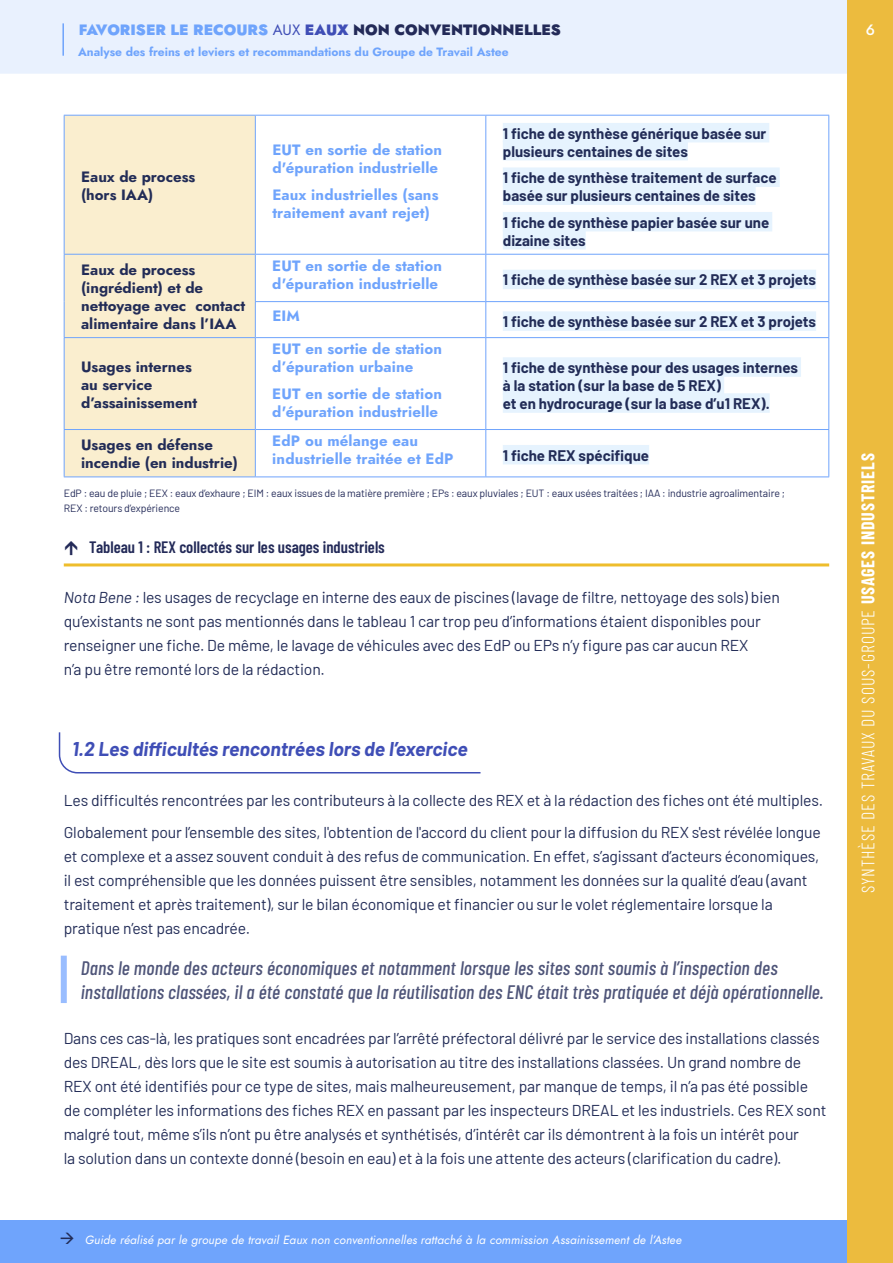
<style>
.page{position:relative;width:893px;height:1263px;background:#fff}
.page>*{position:absolute;margin:0;border:0;box-sizing:border-box;transform-origin:0 0}
.t1{font:italic 500 19.5px/24px "Barlow Condensed";letter-spacing:.01em;color:#4f5579}
.t2{font:italic 700 19.5px "Barlow";color:#3f4eb6}
.t3{font:300 18px "Barlow Condensed";letter-spacing:.05em;color:#fff}
.t4{font:600 16.5px "Barlow Condensed";color:#232a58}
.t5{font:15.75px/24px "Barlow";letter-spacing:-.01em;color:#222c57}
.t6{font:700 15px/18px "Barlow";color:#222c57}
.t7{font:700 15px/18px "Jost";letter-spacing:.01em;color:#6fa4fc}
.t8{font:700 15px/18px "Jost";color:#222c57}
.t9{font:900 15px "Jost";color:#232a58}
.t10{font:500 15px "Jost";color:#fff}
.t11{font:italic 12px "Jost";letter-spacing:.01em;color:#fff}
.t12{font:700 12px "Jost";color:#6fa4fc}
.t13{font:10.5px/15px "Barlow";letter-spacing:-.01em;color:#232a58}
.s1{color:#6fa4fc}
.s2{font-weight:400;color:#3f4eb6}
.s3{color:#3f4eb6}
.s4{font-style:italic}
.s5{font-weight:700}
</style>
<div class="page">
<div style="left:0;top:1220px;width:893px;height:43px;background:#6fa4fc"></div>
<div style="left:0;top:0;width:848px;height:74px;background:#e9f1fe"></div>
<div style="left:848px;top:0;width:45px;height:1263px;background:#ecbb3e"></div>
<hr style="left:62px;top:23px;width:2px;height:33px;background:#6fa4fc">
<div style="left:65px;top:116px;width:190px;height:360px;background:#faeecf"></div>
<hr style="left:255px;top:116px;width:1px;height:138px;background:#6fa4fc">
<hr style="left:255px;top:255px;width:1px;height:46px;background:#6fa4fc">
<hr style="left:255px;top:302px;width:1px;height:35px;background:#6fa4fc">
<hr style="left:255px;top:338px;width:1px;height:91px;background:#6fa4fc">
<hr style="left:255px;top:430px;width:1px;height:46px;background:#6fa4fc">
<hr style="left:485px;top:116px;width:1px;height:138px;background:#6fa4fc">
<hr style="left:828px;top:116px;width:1px;height:138px;background:#6fa4fc">
<hr style="left:485px;top:255px;width:1px;height:46px;background:#6fa4fc">
<hr style="left:828px;top:255px;width:1px;height:46px;background:#6fa4fc">
<hr style="left:485px;top:302px;width:1px;height:35px;background:#6fa4fc">
<hr style="left:828px;top:302px;width:1px;height:35px;background:#6fa4fc">
<hr style="left:485px;top:338px;width:1px;height:91px;background:#6fa4fc">
<hr style="left:828px;top:338px;width:1px;height:91px;background:#6fa4fc">
<hr style="left:485px;top:430px;width:1px;height:46px;background:#6fa4fc">
<hr style="left:828px;top:430px;width:1px;height:46px;background:#6fa4fc">
<hr style="left:486px;top:115px;width:343px;height:1px;background:#6fa4fc">
<hr style="left:486px;top:254px;width:343px;height:1px;background:#6fa4fc">
<hr style="left:486px;top:301px;width:343px;height:1px;background:#6fa4fc">
<hr style="left:486px;top:337px;width:343px;height:1px;background:#6fa4fc">
<hr style="left:486px;top:429px;width:343px;height:1px;background:#6fa4fc">
<hr style="left:486px;top:476px;width:343px;height:1px;background:#6fa4fc">
<hr style="left:64px;top:115px;width:191px;height:1px;background:#6fa4fc">
<hr style="left:64px;top:116px;width:1px;height:138px;background:#6fa4fc">
<hr style="left:255px;top:115px;width:231px;height:1px;background:#6fa4fc">
<hr style="left:64px;top:254px;width:191px;height:1px;background:#6fa4fc">
<hr style="left:64px;top:255px;width:1px;height:47px;background:#6fa4fc">
<hr style="left:255px;top:254px;width:231px;height:1px;background:#6fa4fc">
<hr style="left:64px;top:302px;width:1px;height:35px;background:#6fa4fc">
<hr style="left:255px;top:301px;width:231px;height:1px;background:#6fa4fc">
<hr style="left:64px;top:337px;width:191px;height:1px;background:#6fa4fc">
<hr style="left:64px;top:338px;width:1px;height:91px;background:#6fa4fc">
<hr style="left:255px;top:337px;width:231px;height:1px;background:#6fa4fc">
<hr style="left:64px;top:429px;width:191px;height:1px;background:#6fa4fc">
<hr style="left:64px;top:430px;width:1px;height:46px;background:#6fa4fc">
<hr style="left:255px;top:429px;width:231px;height:1px;background:#6fa4fc">
<hr style="left:64px;top:476px;width:191px;height:1px;background:#6fa4fc">
<hr style="left:255px;top:476px;width:231px;height:1px;background:#6fa4fc">
<div style="left:503px;top:123px;width:266px;height:19px;background:#e6f3fe"></div>
<div style="left:503px;top:141px;width:185px;height:19px;background:#e6f3fe"></div>
<div style="left:503px;top:167px;width:277px;height:20px;background:#e6f3fe"></div>
<div style="left:503px;top:185px;width:253px;height:20px;background:#e6f3fe"></div>
<div style="left:503px;top:212px;width:269px;height:19px;background:#e6f3fe"></div>
<div style="left:503px;top:230px;width:83px;height:19px;background:#e6f3fe"></div>
<div style="left:503px;top:270px;width:313px;height:19px;background:#e6f3fe"></div>
<div style="left:503px;top:311px;width:313px;height:20px;background:#e6f3fe"></div>
<div style="left:503px;top:357px;width:298px;height:20px;background:#e6f3fe"></div>
<div style="left:503px;top:375px;width:221px;height:20px;background:#e6f3fe"></div>
<div style="left:503px;top:393px;width:267px;height:20px;background:#e6f3fe"></div>
<div style="left:503px;top:445px;width:146px;height:19px;background:#e6f3fe"></div>
<hr style="left:64px;top:563px;width:765px;height:3px;background:#eebd2c">
<svg style="left:58px;top:732px;width:423px;height:42px"></svg>
<div style="left:61px;top:956px;width:6px;height:47px;background:#99bdff"></div>
<p class="t9" style="left:79px;top:19px;width:484px"><span class="s1">FAVORISER LE RECOURS</span> <span class="s2">AUX</span> <span class="s3">EAUX</span> NON CONVENTIONNELLES</p>
<p class="t12" style="left:78px;top:43px;width:432px">Analyse des freins et leviers et recommandations du Groupe de Travail Astee</p>
<p class="t8" style="left:81px;top:168px;width:116px">Eaux de process (hors IAA)</p>
<p class="t7" style="left:272px;top:141px;width:171px">EUT en sortie de station d'épuration industrielle</p>
<p class="t7" style="left:272px;top:185px;width:168px">Eaux industrielles (sans traitement avant rejet)</p>
<p class="t8" style="left:81px;top:261px;width:166px">Eaux de process (ingrédient) et de nettoyage avec contact alimentaire dans l’IAA</p>
<p class="t7" style="left:272px;top:256px;width:171px">EUT en sortie de station d'épuration industrielle</p>
<p class="t7" style="left:272px;top:307px;width:29px">EIM</p>
<p class="t8" style="left:81px;top:358px;width:117px">Usages internes au service d’assainissement</p>
<p class="t7" style="left:272px;top:340px;width:171px">EUT en sortie de station d’épuration urbaine</p>
<p class="t7" style="left:272px;top:384px;width:171px">EUT en sortie de station d'épuration industrielle</p>
<p class="t6" style="left:503px;top:123px;width:265px">1 fiche de synthèse générique basée sur plusieurs centaines de sites</p>
<p class="t6" style="left:503px;top:168px;width:275px">1 fiche de synthèse traitement de surface basée sur plusieurs centaines de sites</p>
<p class="t6" style="left:503px;top:212px;width:268px">1 fiche de synthèse papier basée sur une dizaine sites</p>
<p class="t6" style="left:503px;top:270px;width:315px">1 fiche de synthèse basée sur 2 REX et 3 projets</p>
<p class="t6" style="left:503px;top:312px;width:315px">1 fiche de synthèse basée sur 2 REX et 3 projets</p>
<p class="t6" style="left:503px;top:357px;width:297px">1 fiche de synthèse pour des usages internes à la station (sur la base de 5 REX)<br>et en hydrocurage (sur la base d’u1 REX).</p>
<p class="t8" style="left:81px;top:436px;width:158px">Usages en défense incendie (en industrie)</p>
<p class="t7" style="left:272px;top:432px;width:183px">EdP ou mélange eau industrielle traitée et EdP</p>
<p class="t6" style="left:503px;top:445px;width:148px">1 fiche REX spécifique</p>
<p class="t13" style="left:64px;top:485px;width:723px">EdP : eau de pluie ; EEX : eaux d’exhaure ; EIM : eaux issues de la matière première ; EPs : eaux pluviales ; EUT : eaux usées traitées ; IAA : industrie agroalimentaire ;<br>REX : retours d’expérience</p>
<p class="t4" style="left:89px;top:535px;width:297px">Tableau 1 : REX collectés sur les usages industriels</p>
<p class="t5" style="left:64px;top:584px;width:718px"><span class="s4">Nota Bene :</span> les usages de recyclage en interne des eaux de piscines (lavage de filtre, nettoyage des sols) bien qu’existants ne sont pas mentionnés dans le tableau 1 car trop peu d’informations étaient disponibles pour renseigner une fiche. De même, le lavage de véhicules avec des EdP ou EPs n’y figure pas car aucun REX<br>n’a pu être remonté lors de la rédaction.</p>
<p class="t2" style="left:72px;top:735px;width:397px">1.2 Les difficultés rencontrées lors de l’exercice</p>
<p class="t5" style="left:64px;top:782px;width:761px;line-height:32.5px">Les difficultés rencontrées par les contributeurs à la collecte des REX et à la rédaction des fiches ont été multiples.<br>Globalement pour l’ensemble des sites, l'obtention de l'accord du client pour la diffusion du REX s'est révélée longue</p>
<p class="t5" style="left:64px;top:843px;width:757px">et complexe et a assez souvent conduit à des refus de communication. En effet, s’agissant d’acteurs économiques, il est compréhensible que les données puissent être sensibles, notamment les données sur la qualité d’eau (avant traitement et après traitement), sur le bilan économique et financier ou sur le volet réglementaire lorsque la pratique n’est pas encadrée.</p>
<p class="t1" style="left:81px;top:955px;width:744px">Dans le monde des acteurs économiques et notamment lorsque les sites sont soumis à l’inspection des installations classées, il a été constaté que la réutilisation des ENC était très pratiquée et déjà opérationnelle.</p>
<p class="t5" style="left:64px;top:1025px;width:764px">Dans ces cas-là, les pratiques sont encadrées par l’arrêté préfectoral délivré par le service des installations classés des DREAL, dès lors que le site est soumis à autorisation au titre des installations classées. Un grand nombre de REX ont été identifiés pour ce type de sites, mais malheureusement, par manque de temps, il n’a pas été possible de compléter les informations des fiches REX en passant par les inspecteurs DREAL et les industriels. Ces REX sont malgré tout, même s’ils n’ont pu être analysés et synthétisés, d’intérêt car ils démontrent à la fois un intérêt pour<br>la solution dans un contexte donné (besoin en eau) et à la fois une attente des acteurs (clarification du cadre).</p>
<p class="t11" style="left:85px;top:1232px;width:598px">Guide réalisé par le groupe de travail Eaux non conventionnelles rattaché à la commission Assainissement de l’Astee</p>
<p class="t10" style="left:866px;top:19px;width:11px">6</p>
<p class="t3" style="left:855px;top:892px;width:441px;rotate:-90deg">SYNTHÈSE DES TRAVAUX DU SOUS-GROUPE <span class="s5">USAGES INDUSTRIELS</span></p>
</div>
